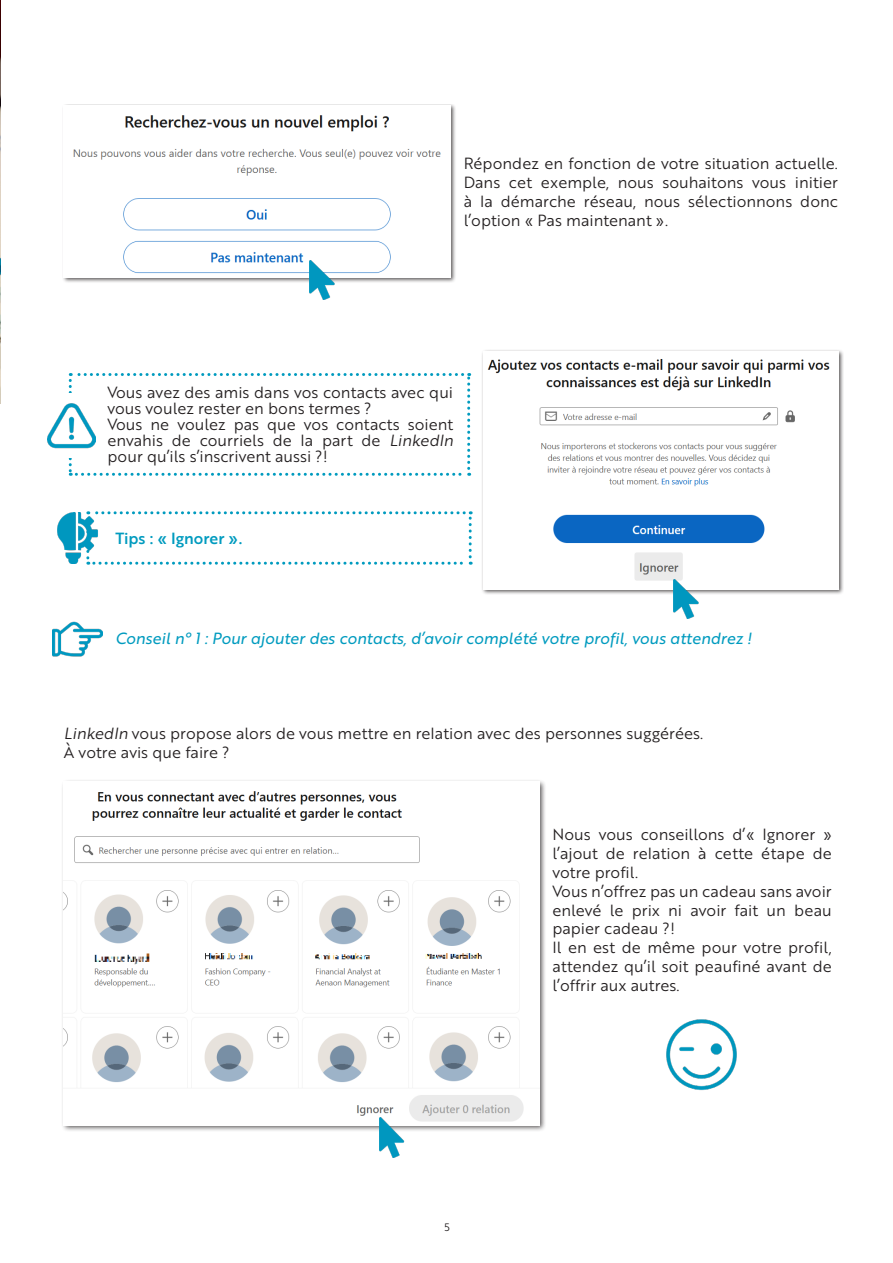
<style>
.page{position:relative;width:893px;height:1263px;background:#fff}
.page>*{position:absolute;margin:0;border:0;box-sizing:border-box;transform-origin:0 0}
.t1{font:15.75px/18.9px "Brother 1816 Book";color:#231f20;text-align:justify}
.t2{font:15.75px "Brother 1816 Regular Italic";color:#009bbf}
.t3{font:15.75px "Brother 1816 Medium";color:#009bbf}
.t4{font:10.5px "Brother 1816 Book";color:#231f20}
.s1{font-family:"Brother 1816 Book Italic"}
</style>
<div class="page">
<div style="left:62px;top:104px;width:394px;height:179px;background:#231f20;opacity:.75"></div>
<img style="left:64px;top:106px;width:387px;height:172px">
<img style="left:310px;top:260px;width:39px;height:40px">
<svg style="left:69px;top:373px;width:401px;height:103px"></svg>
<div style="left:38px;top:393px;width:67px;height:65px;background:#fff"></div>
<img style="left:48px;top:403px;width:47px;height:46px">
<div style="left:481px;top:349px;width:363px;height:246px;background:#231f20;opacity:.75"></div>
<img style="left:484px;top:352px;width:355px;height:238px">
<img style="left:674px;top:579px;width:39px;height:40px">
<svg style="left:86px;top:511px;width:386px;height:54px"></svg>
<img style="left:57px;top:513px;width:46px;height:50px">
<div style="left:61px;top:779px;width:485px;height:353px;background:#231f20;opacity:.75"></div>
<img style="left:64px;top:782px;width:476px;height:343px">
<img style="left:379px;top:1118px;width:40px;height:39px">
<img style="left:666px;top:1019px;width:71px;height:72px">
<img style="left:0;top:0;width:1px;height:404px">
<img style="left:52px;top:621px;width:51px;height:36px">
<p class="t1" style="left:464px;top:153px;width:376px">Répondez en fonction de votre situation actuelle.<br>Dans cet exemple, nous souhaitons vous initier à la démarche réseau, nous sélectionnons donc l’option « Pas maintenant ».</p>
<p class="t1" style="left:107px;top:384px;width:347px;line-height:15.9px">Vous avez des amis dans vos contacts avec qui vous voulez rester en bons termes ?</p>
<p class="t1" style="left:107px;top:416px;width:347px;line-height:15.9px">Vous ne voulez pas que vos contacts soient envahis de courriels de la part de <span class="s1">LinkedIn </span>pour qu’ils s’inscrivent aussi ?!</p>
<p class="t3" style="left:115px;top:526px;width:129px">Tips : « Ignorer ».</p>
<p class="t2" style="left:115px;top:627px;width:638px">Conseil n° 1 : Pour ajouter des contacts, d’avoir complété votre profil, vous attendrez !</p>
<p class="t1" style="left:64px;top:723px;width:641px"><span class="s1">LinkedIn</span> vous propose alors de vous mettre en relation avec des personnes suggérées.</p>
<p class="t1" style="left:64px;top:742px;width:167px">À votre avis que faire ?</p>
<p class="t4" style="left:444px;top:1219px;width:7px">5</p>
<p class="t1" style="left:552px;top:824px;width:281px">Nous vous conseillons d’« Ignorer » l’ajout de relation à cette étape de votre profil.</p>
<p class="t1" style="left:552px;top:881px;width:281px">Vous n’offrez pas un cadeau sans avoir enlevé le prix ni avoir fait un beau papier cadeau ?!</p>
<p class="t1" style="left:552px;top:938px;width:281px">Il en est de même pour votre profil, attendez qu’il soit peaufiné avant de l’offrir aux autres.</p>
</div>
